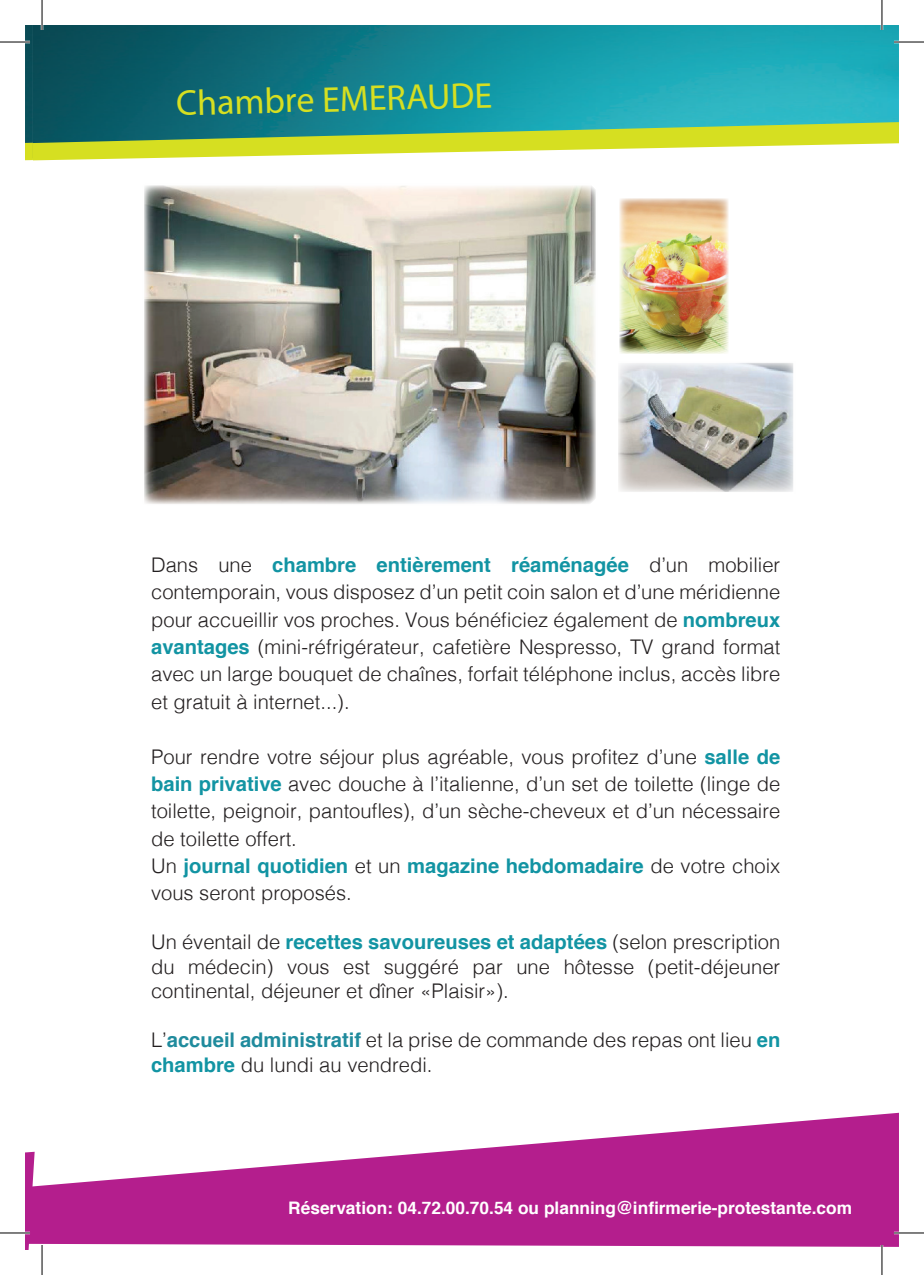
<style>
.page{position:relative;width:924px;height:1275px;background:#fff}
.page>*{position:absolute;margin:0;border:0;box-sizing:border-box;transform-origin:0 0}
.t1{font:36px "Myriad Pro";color:#d6df21}
.t2{font:300 20.2px/27.4px "Helvetica";color:#231f20;text-align:justify}
.t3{font:700 17.2px "Helvetica";color:#fff}
.s1{font-weight:700;color:#1294a3}
.s2{font-weight:700;color:#208b9d}
</style>
<div class="page">
<img style="left:33px;top:25px;width:865px;height:97px">
<svg style="left:33px;top:122px;width:865px;height:38px"></svg>
<img style="left:25px;top:25px;width:8px;height:118px">
<div style="left:25px;top:143px;width:8px;height:17px;background:#d6df21"></div>
<img style="left:618px;top:363px;width:176px;height:129px">
<img style="left:144px;top:185px;width:452px;height:319px">
<svg style="left:35px;top:1112px;width:863px;height:134px;fill:#b41e8d"></svg>
<img style="left:619px;top:198px;width:109px;height:156px">
<svg style="left:25px;top:1151px;width:10px;height:99px"></svg>
<hr style="left:0;top:41px;width:30px;height:2px;background:#fff">
<hr style="left:893px;top:41px;width:30px;height:2px;background:#fff">
<hr style="left:0;top:1231px;width:30px;height:3px;background:#fff">
<hr style="left:893px;top:1231px;width:30px;height:3px;background:#fff">
<hr style="left:41px;top:0;width:2px;height:30px;background:#fff">
<hr style="left:41px;top:1245px;width:2px;height:30px;background:#fff">
<hr style="left:880px;top:0;width:2px;height:30px;background:#fff">
<hr style="left:880px;top:1245px;width:2px;height:30px;background:#fff">
<hr style="left:0;top:42px;width:30px;height:1px;background:#000">
<hr style="left:893px;top:42px;width:30px;height:1px;background:#000">
<hr style="left:0;top:1232px;width:30px;height:1px;background:#000">
<hr style="left:893px;top:1232px;width:30px;height:1px;background:#000">
<hr style="left:42px;top:0;width:1px;height:30px;background:#000">
<hr style="left:42px;top:1245px;width:1px;height:30px;background:#000">
<hr style="left:881px;top:0;width:1px;height:30px;background:#000">
<hr style="left:881px;top:1245px;width:1px;height:30px;background:#000">
<h1 class="t1" style="left:175px;top:82px;width:317px;rotate:-2deg">Chambre EMERAUDE</h1>
<p class="t2" style="left:151px;top:549px;width:630px">Dans une <span class="s1">chambre entièrement réaménagée</span> d’un mobilier contemporain, vous disposez d’un petit coin salon et d’une méridienne pour accueillir vos proches. Vous bénéficiez également de <span class="s1">nombreux avantages</span> (mini-réfrigérateur, cafetière Nespresso, TV grand format avec un large bouquet de chaînes, forfait téléphone inclus, accès libre et gratuit à internet...).</p>
<p class="t2" style="left:151px;top:741px;width:630px;text-align:left">Pour rendre votre séjour plus agréable, vous profitez d’une <span class="s1">salle de bain privative</span> avec douche à l’italienne, d’un set de toilette (linge de toilette, peignoir, pantoufles), d’un sèche-cheveux et d’un nécessaire de toilette offert.<br>Un <span class="s1">journal quotidien</span> et un <span class="s1">magazine hebdomadaire</span> de votre choix vous seront proposés.</p>
<p class="t2" style="left:151px;top:928px;width:630px;line-height:24.4px">Un éventail de <span class="s1">recettes savoureuses et adaptées</span> (selon prescription du médecin) vous est suggéré par une hôtesse (petit-déjeuner continental, déjeuner et dîner «Plaisir»).</p>
<p class="t2" style="left:151px;top:1026px;width:630px;line-height:24.4px">L’<span class="s2">accueil administratif</span> et la prise de commande des repas ont lieu <span class="s1">en chambre</span> du lundi au vendredi.</p>
<p class="t3" style="left:288px;top:1194px;width:565px">Réservation: 04.72.00.70.54 ou planning@infirmerie-protestante.com</p>
</div>
